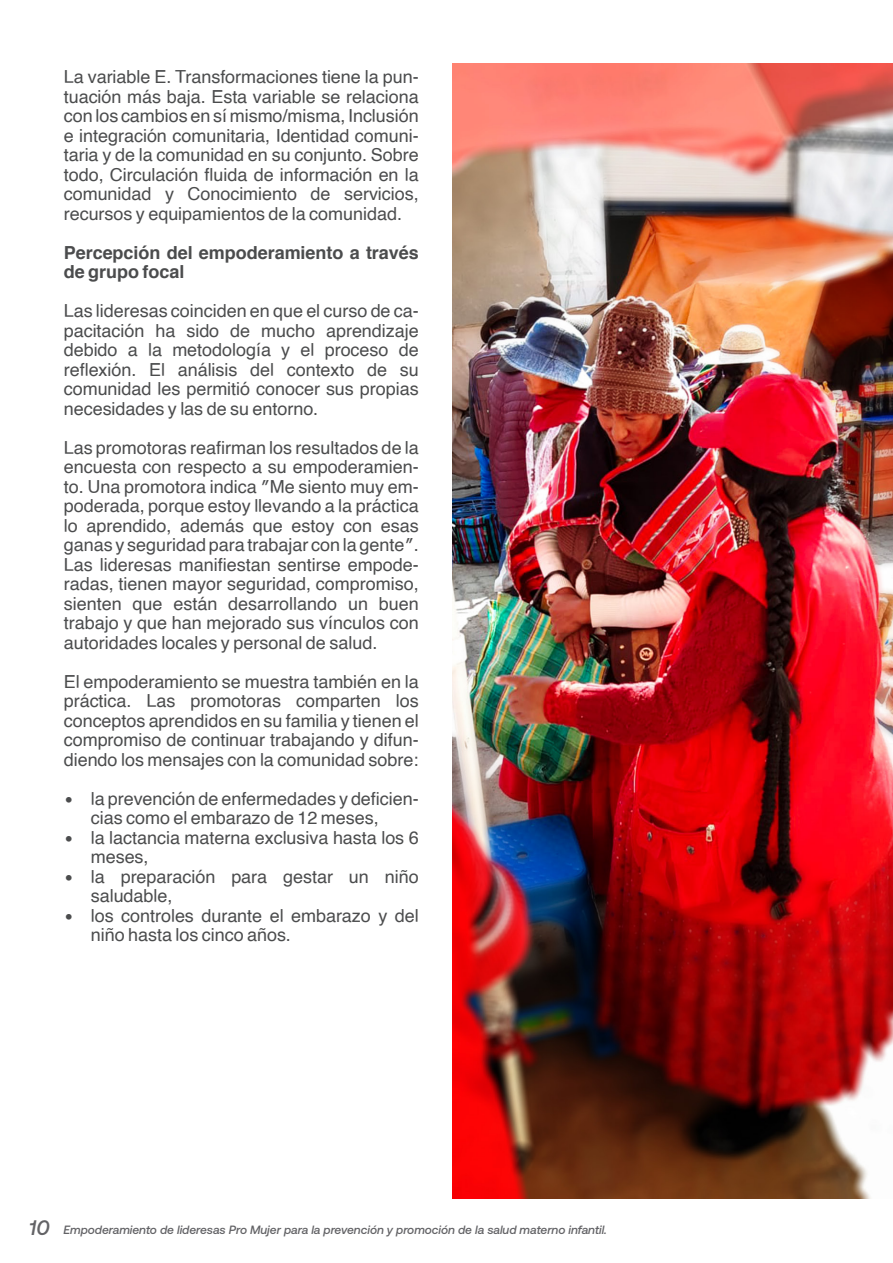
<style>
.page{position:relative;width:893px;height:1263px;background:#fff}
.page>*{position:absolute;margin:0;border:0;box-sizing:border-box;transform-origin:0 0}
.CORREGIDO{font:18px/19.5px "Helvetica";color:#4b4c4d;text-align:justify}
.CORREGIDO-2{font:700 18px/19.5px "Helvetica";color:#4b4c4d}
.t1{font:italic 500 12px "Aeonik";color:#636366}
.s1{font-family:"Inter"}
.s2{font-size:21px}
</style>
<div class="page">
<img style="left:453px;top:64px;width:440px;height:1134px">
<p class="CORREGIDO" style="left:64px;top:68px;width:357px">La variable E. Transformaciones tiene la pun&shy;tuación más baja. Esta variable se relaciona con los cambios en sí mismo/misma, Inclusión e integración comunitaria, Identidad comuni&shy;taria y de la comunidad en su conjunto. Sobre todo, Circulación fluida de información en la comunidad y Conocimiento de servicios, recursos y equipamientos de la comunidad.</p>
<p class="CORREGIDO-2" style="left:64px;top:243px;width:357px">Percepción del empoderamiento a través de grupo focal</p>
<p class="CORREGIDO" style="left:64px;top:302px;width:357px">Las lideresas coinciden en que el curso de ca&shy;pacitación ha sido de mucho aprendizaje debido a la metodología y el proceso de reflexión. El análisis del contexto de su comunidad les permitió conocer sus propias necesidades y las de su entorno.</p>
<p class="CORREGIDO" style="left:64px;top:438px;width:357px">Las promotoras reafirman los resultados de la encuesta con respecto a su empoderamien&shy;to. Una promotora indica ″Me siento muy em&shy;poderada, porque estoy llevando a la práctica lo aprendido, además que estoy con esas ganas y seguridad para trabajar con la gente″.</p>
<p class="CORREGIDO" style="left:64px;top:555px;width:357px">Las lideresas manifiestan sentirse empode&shy;radas, tienen mayor seguridad, compromiso, sienten que están desarrollando un buen trabajo y que han mejorado sus vínculos con autoridades locales y personal de salud.</p>
<p class="CORREGIDO" style="left:64px;top:672px;width:357px">El empoderamiento se muestra también en la práctica. Las promotoras comparten los conceptos aprendidos en su familia y tienen el compromiso de continuar trabajando y difun&shy;diendo los mensajes con la comunidad sobre:</p>
<p class="CORREGIDO" style="left:91px;top:789px;width:330px;text-indent:-27px"><span class="s1">•</span> la prevención de enfermedades y deficien&shy;cias como el embarazo de 12 meses,</p>
<p class="CORREGIDO" style="left:91px;top:828px;width:329px;text-indent:-27px"><span class="s1">•</span> la lactancia materna exclusiva hasta los 6 meses,</p>
<p class="CORREGIDO" style="left:91px;top:867px;width:329px;text-indent:-27px"><span class="s1">•</span> la preparación para gestar un niño saludable,</p>
<p class="CORREGIDO" style="left:91px;top:906px;width:329px;text-indent:-27px"><span class="s1">•</span> los controles durante el embarazo y del niño hasta los cinco años.</p>
<p class="t1" style="left:29px;top:1223px;width:579px"><span class="s2">10</span> Empoderamiento de lideresas Pro Mujer para la prevención y promoción de la salud materno infantil.</p>
</div>
